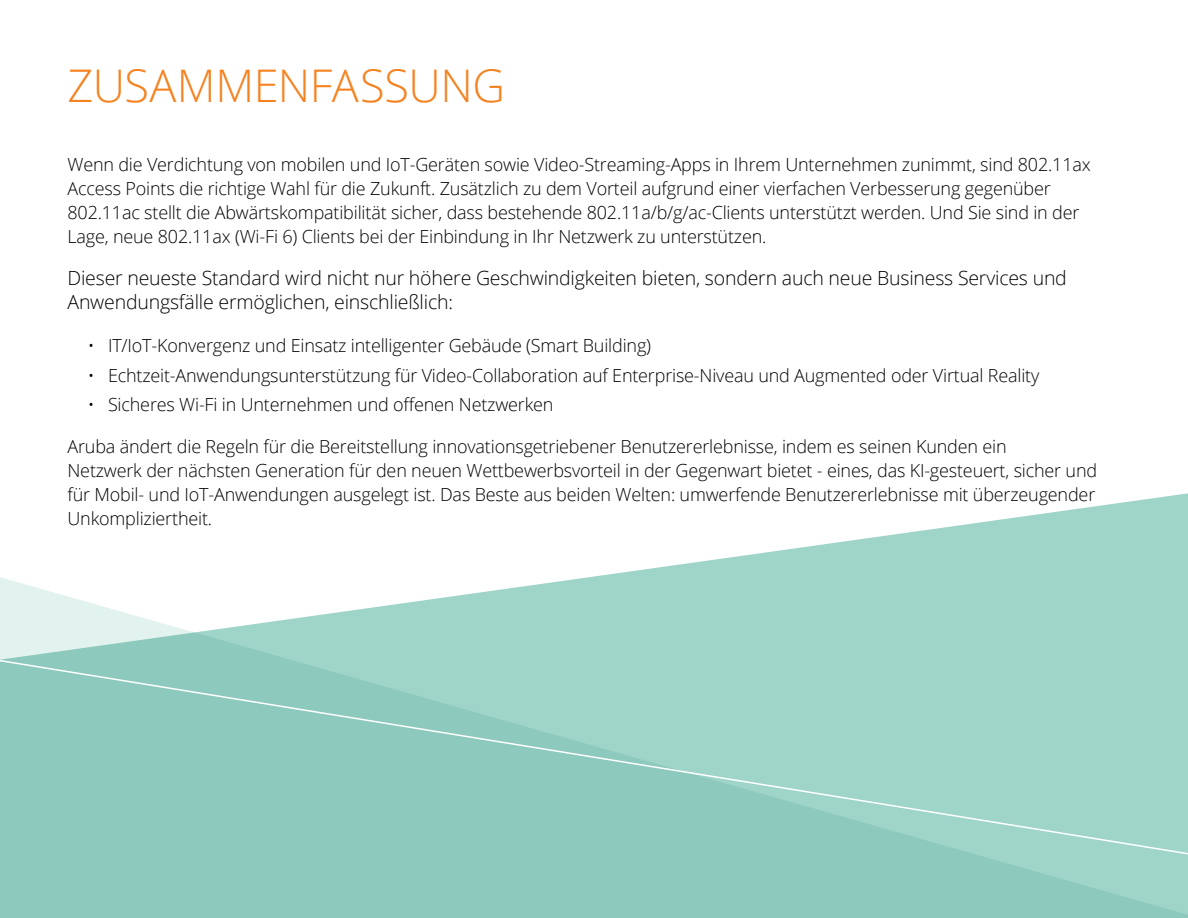
<style>
.page{position:relative;width:1188px;height:918px;background:#fff}
.page>*{position:absolute;margin:0;border:0;box-sizing:border-box;transform-origin:0 0}
.t1{font:300 45px "Open Sans";letter-spacing:-.01em;color:#f58220}
.t2{font:300 19.5px/24px "Open Sans";letter-spacing:-.01em;color:#000}
.t3{font:300 18px/24px "Open Sans";letter-spacing:-.01em;color:#000}
</style>
<div class="page">
<svg style="left:620px;top:493px;width:568px;height:80px"></svg>
<svg style="left:0;top:573px;width:1188px;height:345px"></svg>
<svg style="left:0;top:630px;width:1188px;height:261px;background:#96cec2"></svg>
<h1 class="t1" style="left:68px;top:55px;width:439px">ZUSAMMENFASSUNG</h1>
<p class="t3" style="left:68px;top:152px;width:1025px">Wenn die Verdichtung von mobilen und IoT-Geräten sowie Video-Streaming-Apps in Ihrem Unternehmen zunimmt, sind 802.11ax Access Points die richtige Wahl für die Zukunft. Zusätzlich zu dem Vorteil aufgrund einer vierfachen Verbesserung gegenüber 802.11ac stellt die Abwärtskompatibilität sicher, dass bestehende 802.11a/b/g/ac-Clients unterstützt werden. Und Sie sind in der Lage, neue 802.11ax (Wi-Fi 6) Clients bei der Einbindung in Ihr Netzwerk zu unterstützen.</p>
<p class="t2" style="left:68px;top:266px;width:1001px">Dieser neueste Standard wird nicht nur höhere Geschwindigkeiten bieten, sondern auch neue Business Services und<br>Anwendungsfälle ermöglichen, einschließlich:</p>
<p class="t3" style="left:88px;top:333px;width:565px">• IT/IoT-Konvergenz und Einsatz intelligenter Gebäude (Smart Building)</p>
<p class="t3" style="left:88px;top:363px;width:953px">• Echtzeit-Anwendungsunterstützung für Video-Collaboration auf Enterprise-Niveau und Augmented oder Virtual Reality</p>
<p class="t3" style="left:88px;top:392px;width:467px">• Sicheres Wi-Fi in Unternehmen und offenen Netzwerken</p>
<p class="t3" style="left:68px;top:434px;width:1031px">Aruba ändert die Regeln für die Bereitstellung innovationsgetriebener Benutzererlebnisse, indem es seinen Kunden ein<br>Netzwerk der nächsten Generation für den neuen Wettbewerbsvorteil in der Gegenwart bietet - eines, das KI-gesteuert, sicher und für Mobil- und IoT-Anwendungen ausgelegt ist. Das Beste aus beiden Welten: umwerfende Benutzererlebnisse mit überzeugender Unkompliziertheit.</p>
</div>
